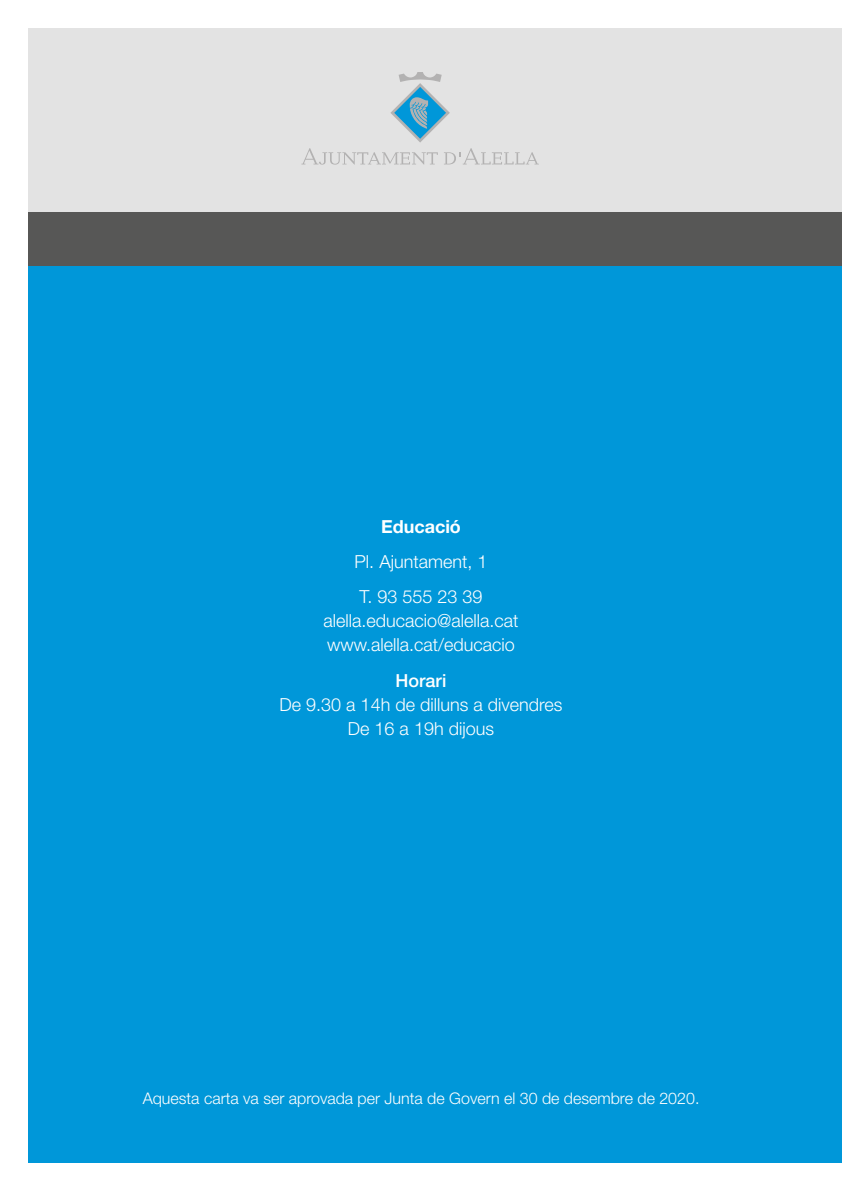
<style>
.page{position:relative;width:842px;height:1191px;background:#fff}
.page>*{position:absolute;margin:0;border:0;box-sizing:border-box;transform-origin:0 0}
.t1{font:300 18px/24px "Helvetica Neue LT Std";color:#fff}
.t2{font:700 18px "Helvetica Neue LT Std";color:#fff}
.t3{font:500 18px "Helvetica Neue LT Std";color:#fff}
.t4{font:300 16px "Helvetica Neue LT Std";color:#fff}
</style>
<div class="page">
<div style="left:28px;top:28px;width:814px;height:184px;background:#e3e3e3"></div>
<div style="left:28px;top:212px;width:814px;height:54px;background:#575756"></div>
<div style="left:28px;top:266px;width:814px;height:896px;background:#0097d9"></div>
<svg style="left:301px;top:72px;width:238px;height:93px"></svg>
<p class="t2" style="left:381px;top:515px;width:81px">Educació</p>
<p class="t1" style="left:355px;top:543px;width:134px;line-height:35.4px">Pl. Ajuntament, 1<br>T. 93 555 23 39</p>
<p class="t1" style="left:323px;top:608px;width:197px">alella.educacio@alella.cat www.alella.cat/educacio</p>
<p class="t3" style="left:396px;top:669px;width:52px">Horari</p>
<p class="t1" style="left:280px;top:692px;width:284px;text-align:center">De 9.30 a 14h de dilluns a divendres<br>De 16 a 19h dijous</p>
<p class="t4" style="left:143px;top:1088px;width:558px">Aquesta carta va ser aprovada per Junta de Govern el 30 de desembre de 2020.</p>
</div>
